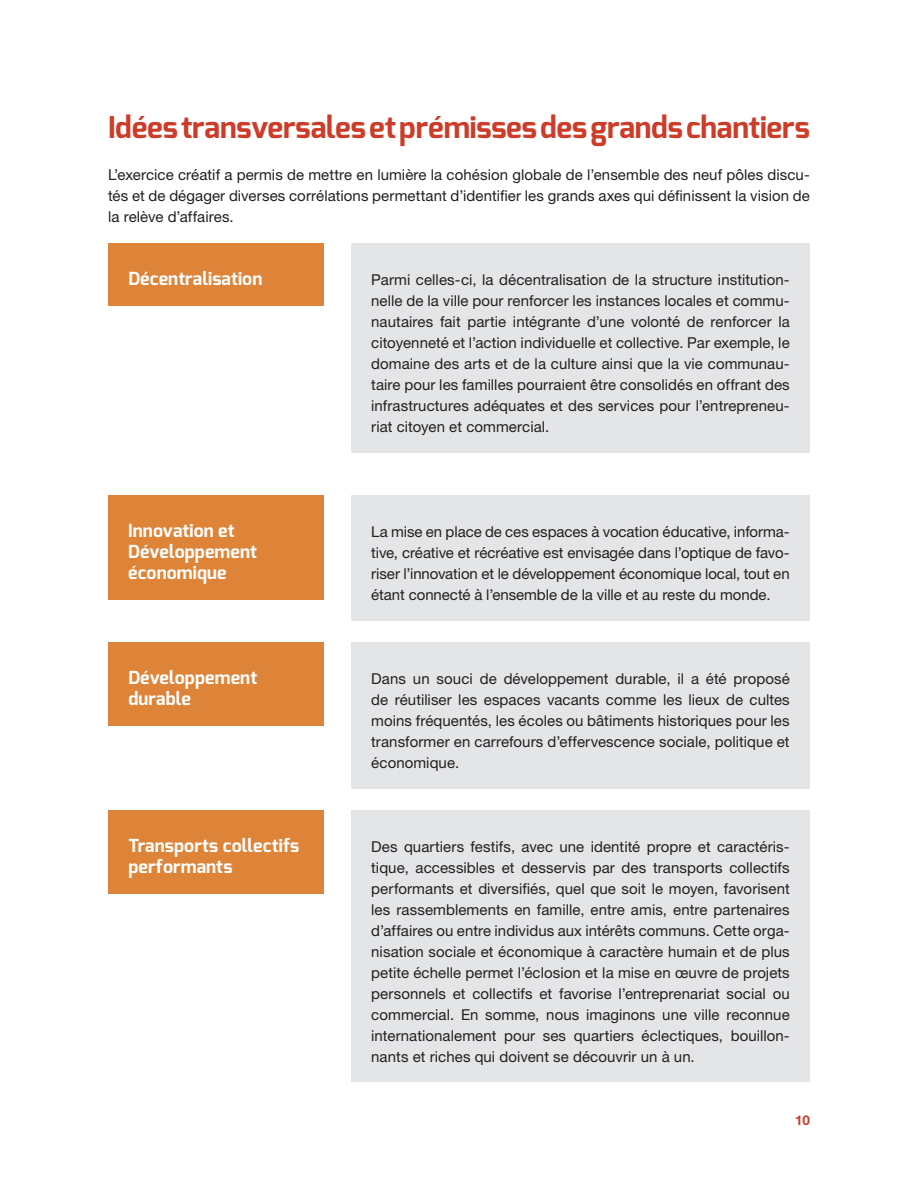
<style>
.page{position:relative;width:918px;height:1188px;background:#fff}
.page>*{position:absolute;margin:0;border:0;box-sizing:border-box;transform-origin:0 0}
.Titres{font:700 30px "Exo";letter-spacing:-.005em;color:#cd3b29}
.Sous_titres{font:700 18px/21px "Exo";letter-spacing:.005em;color:#fff}
.t1{font:15px/21px "Helvetica Neue LT Std";letter-spacing:.005em;color:#231f20;text-align:justify}
.t2{font:700 13.5px "Helvetica Neue LT Std";color:#cd3b29}
</style>
<div class="page">
<div style="left:351px;top:643px;width:459px;height:146px;background:#e4e5e7"></div>
<div style="left:108px;top:642px;width:216px;height:83px;background:#de8439"></div>
<div style="left:108px;top:495px;width:216px;height:104px;background:#de8439"></div>
<div style="left:351px;top:495px;width:459px;height:126px;background:#e4e5e7"></div>
<div style="left:351px;top:244px;width:459px;height:209px;background:#e4e5e7"></div>
<div style="left:108px;top:243px;width:216px;height:62px;background:#de8439"></div>
<div style="left:108px;top:811px;width:216px;height:83px;background:#de8439"></div>
<div style="left:351px;top:811px;width:459px;height:271px;background:#e4e5e7"></div>
<p class="Titres" style="left:108px;top:108px;width:704px">Idées transversales et prémisses des grands chantiers</p>
<p class="t1" style="left:108px;top:164px;width:703px">L’exercice créatif a permis de mettre en lumière la cohésion globale de l’ensemble des neuf pôles discu&shy;tés et de dégager diverses corrélations permettant d’identifier les grands axes qui définissent la vision de la relève d’affaires.</p>
<p class="Sous_titres" style="left:128px;top:268px;width:135px">Décentralisation</p>
<p class="t1" style="left:371px;top:269px;width:420px">Parmi celles-ci, la décentralisation de la structure institution&shy;nelle de la ville pour renforcer les instances locales et commu&shy;nautaires fait partie intégrante d’une volonté de renforcer la citoyenneté et l’action individuelle et collective. Par exemple, le domaine des arts et de la culture ainsi que la vie communau&shy;taire pour les familles pourraient être consolidés en offrant des infrastructures adéquates et des services pour l’entrepreneu&shy;riat citoyen et commercial.</p>
<p class="Sous_titres" style="left:128px;top:520px;width:130px">Innovation et<br>Développement économique</p>
<p class="t1" style="left:371px;top:521px;width:420px">La mise en place de ces espaces à vocation éducative, informa&shy;tive, créative et récréative est envisagée dans l’optique de favo&shy;riser l’innovation et le développement économique local, tout en étant connecté à l’ensemble de la ville et au reste du monde.</p>
<p class="Sous_titres" style="left:128px;top:667px;width:130px">Développement durable</p>
<p class="t1" style="left:371px;top:668px;width:420px">Dans un souci de développement durable, il a été proposé de réutiliser les espaces vacants comme les lieux de cultes moins fréquentés, les écoles ou bâtiments historiques pour les transformer en carrefours d’effervescence sociale, politique et économique.</p>
<p class="Sous_titres" style="left:128px;top:835px;width:172px">Transports collectifs performants</p>
<p class="t1" style="left:371px;top:836px;width:420px">Des quartiers festifs, avec une identité propre et caractéris&shy;tique, accessibles et desservis par des transports collectifs performants et diversifiés, quel que soit le moyen, favorisent les rassemblements en famille, entre amis, entre partenaires d’affaires ou entre individus aux intérêts communs. Cette orga&shy;nisation sociale et économique à caractère humain et de plus petite échelle permet l’éclosion et la mise en œuvre de projets personnels et collectifs et favorise l’entreprenariat social ou commercial. En somme, nous imaginons une ville reconnue internationalement pour ses quartiers éclectiques, bouillon&shy;nants et riches qui doivent se découvrir un à un.</p>
<p class="t2" style="left:795px;top:1112px;width:16px">10</p>
</div>
